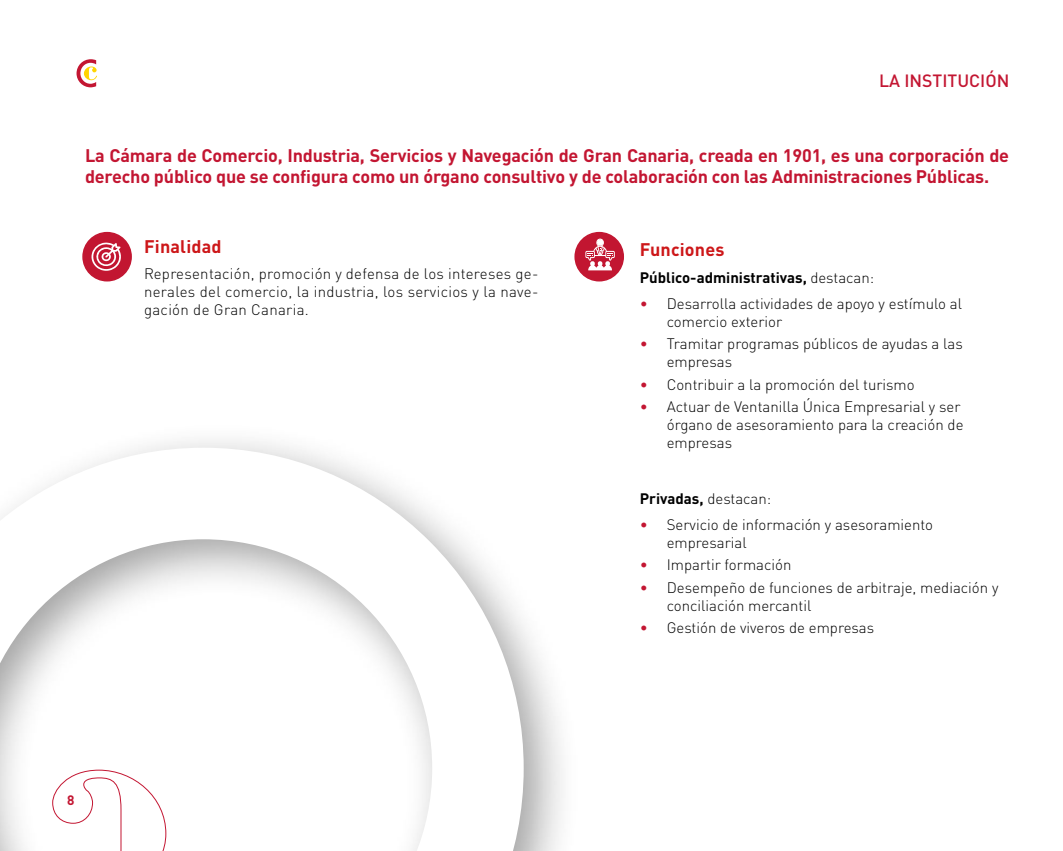
<style>
.page{position:relative;width:1063px;height:851px;background:#fff}
.page>*{position:absolute;margin:0;border:0;box-sizing:border-box;transform-origin:0 0}
.t1{font:700 18px/21px "DIN Pro";letter-spacing:-.01em;color:#c31632}
.t2{font:700 18px "DIN Pro";letter-spacing:.01em;color:#cd1719}
.t3{font:500 17.55px "DIN Pro";color:#c31632}
.t4{font:300 15px/18px "DIN Pro";color:#000}
.t5{font:700 15px "DIN Pro";color:#000}
.t6{font:700 13.5px "DIN Pro";color:#c31632}
.s1{font-weight:300}
.s2{color:#c31632}
</style>
<div class="page">
<svg style="left:77px;top:59px;width:20px;height:28px"></svg>
<div style="left:575px;top:232px;width:48px;height:49px;background:#c21631;border-radius:50%"></div>
<div style="left:574px;top:232px;width:50px;height:49px;border:2px solid #c21631;border-radius:50%"></div>
<div style="left:83px;top:232px;width:48px;height:49px;background:#c21631;border-radius:50%"></div>
<div style="left:82px;top:232px;width:50px;height:49px;border:2px solid #c21631;border-radius:50%"></div>
<svg style="left:92px;top:242px;width:29px;height:29px"></svg>
<svg style="left:585px;top:238px;width:30px;height:32px"></svg>
<div style="left:597px;top:239px;width:6px;height:7px;border:2px solid #fff;border-radius:50%"></div>
<div style="left:0;top:420px;width:581px;height:430px;background:#000;opacity:.37"></div>
<svg style="left:0;top:447px;width:524px;height:403px"></svg>
<p class="t3" style="left:879px;top:67px;width:132px">LA INSTITUCIÓN</p>
<p class="t1" style="left:85px;top:142px;width:926px">La Cámara de Comercio, Industria, Servicios y Navegación de Gran Canaria, creada en 1901, es una corporación de derecho público que se configura como un órgano consultivo y de colaboración con las Administraciones Públicas.</p>
<p class="t2" style="left:144px;top:231px;width:79px">Finalidad</p>
<p class="t4" style="left:144px;top:263px;width:396px;text-align:justify">Representación, promoción y defensa de los intereses ge&shy;nerales del comercio, la industria, los servicios y la nave&shy;gación de Gran Canaria.</p>
<p class="t2" style="left:640px;top:234px;width:86px">Funciones</p>
<p class="t5" style="left:640px;top:265px;width:236px">Público-administrativas, <span class="s1">destacan:</span></p>
<p class="t4" style="left:667px;top:293px;width:297px;text-indent:-27px"><span class="s2">•</span> Desarrolla actividades de apoyo y estímulo al comercio exterior</p>
<p class="t4" style="left:667px;top:333px;width:298px;text-indent:-27px"><span class="s2">•</span> Tramitar programas públicos de ayudas a las empresas</p>
<p class="t4" style="left:640px;top:374px;width:276px"><span class="s2">•</span> Contribuir a la promoción del turismo</p>
<p class="t4" style="left:667px;top:396px;width:298px;text-indent:-27px"><span class="s2">•</span> Actuar de Ventanilla Única Empresarial y ser órgano de asesoramiento para la creación de empresas</p>
<p class="t5" style="left:640px;top:485px;width:133px">Privadas, <span class="s1">destacan:</span></p>
<p class="t4" style="left:667px;top:514px;width:268px;text-indent:-27px"><span class="s2">•</span> Servicio de información y asesoramiento empresarial</p>
<p class="t4" style="left:640px;top:554px;width:153px"><span class="s2">•</span> Impartir formación</p>
<p class="t4" style="left:667px;top:577px;width:333px;text-indent:-27px"><span class="s2">•</span> Desempeño de funciones de arbitraje, mediación y conciliación mercantil</p>
<p class="t4" style="left:640px;top:617px;width:236px"><span class="s2">•</span> Gestión de viveros de empresas</p>
<p class="t6" style="left:67px;top:789px;width:9px">8</p>
</div>
